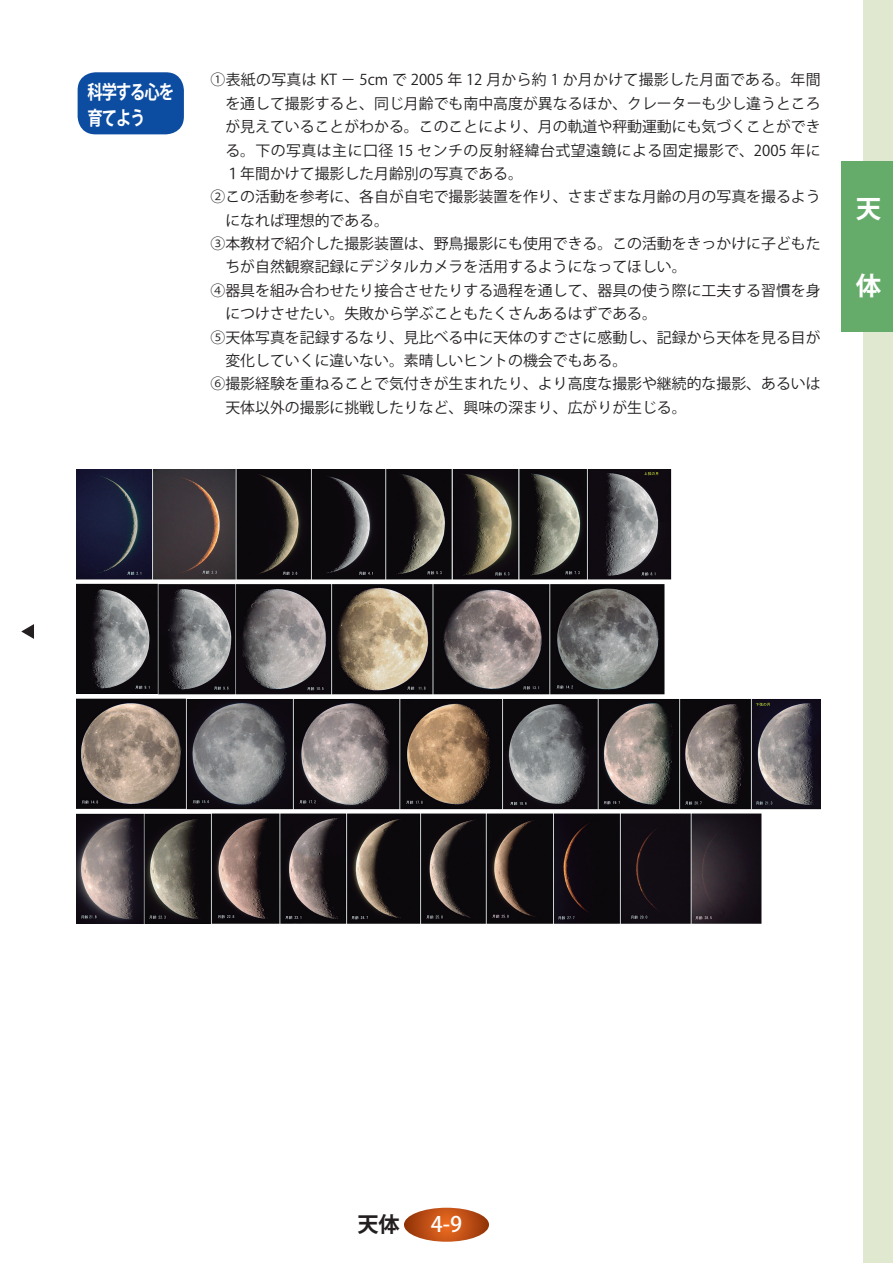
<style>
.page{position:relative;width:893px;height:1263px;background:#fff}
.page>*{position:absolute;margin:0;border:0;box-sizing:border-box;transform-origin:0 0}
.t1{font:700 25.5px "Koz Go Std";color:#fff}
.t2{font:500 21.3px "Koz Go Std";color:#fff}
.t3{font:700 21.3px "Koz Go Std";color:#231f20}
.t4{font:700 19.2px/25.5px "Koz Go Std";letter-spacing:-.07em;color:#fff;scale:.8 1}
.t5{font:14.85px "Koz Go Std";color:#231f20}
.t6{font:14.85px "Koz Go Std";letter-spacing:.02em;color:#231f20}
.t7{font:14.85px "Koz Go Std";letter-spacing:.03em;color:#231f20}
</style>
<div class="page">
<div style="left:863px;top:0;width:30px;height:1263px;background:#e1e8d0"></div>
<div style="left:842px;top:162px;width:51px;height:170px;background:#65ac6a"></div>
<svg style="left:404px;top:1208px;width:85px;height:34px;background:#c15218"></svg>
<svg style="left:21px;top:624px;width:13px;height:15px"></svg>
<div style="left:78px;top:72px;width:106px;height:62px;background:#0d4da1;border-radius:18px"></div>
<img style="left:77px;top:470px;width:744px;height:453px">
<p class="t4" style="left:88px;top:81px;width:110px">科学する心を育てよう</p>
<p class="t6" style="left:210px;top:71px;width:612px">①表紙の写真は KT － 5cm で 2005 年 12 月から約 1 か月かけて撮影した月面である。年間</p>
<p class="t5" style="left:225px;top:94px;width:597px">を通して撮影すると、同じ月齢でも南中高度が異なるほか、クレーターも少し違うところ</p>
<p class="t5" style="left:225px;top:117px;width:597px">が見えていることがわかる。このことにより、月の軌道や秤動運動にも気づくことができ</p>
<p class="t7" style="left:225px;top:141px;width:597px">る。下の写真は主に口径 15 センチの反射経緯台式望遠鏡による固定撮影で、2005 年に</p>
<p class="t5" style="left:225px;top:164px;width:299px">１年間かけて撮影した月齢別の写真である。</p>
<p class="t5" style="left:210px;top:188px;width:612px">②この活動を参考に、各自が自宅で撮影装置を作り、さまざまな月齢の月の写真を撮るよう</p>
<p class="t5" style="left:225px;top:211px;width:165px">になれば理想的である。</p>
<p class="t5" style="left:210px;top:234px;width:612px">③本教材で紹介した撮影装置は、野鳥撮影にも使用できる。この活動をきっかけに子どもた</p>
<p class="t5" style="left:225px;top:258px;width:463px">ちが自然観察記録にデジタルカメラを活用するようになってほしい。</p>
<p class="t5" style="left:210px;top:281px;width:612px">④器具を組み合わせたり接合させたりする過程を通して、器具の使う際に工夫する習慣を身</p>
<p class="t5" style="left:225px;top:305px;width:433px">につけさせたい。失敗から学ぶこともたくさんあるはずである。</p>
<p class="t5" style="left:210px;top:328px;width:612px">⑤天体写真を記録するなり、見比べる中に天体のすごさに感動し、記録から天体を見る目が</p>
<p class="t5" style="left:225px;top:351px;width:403px">変化していくに違いない。素晴しいヒントの機会でもある。</p>
<p class="t5" style="left:210px;top:375px;width:612px">⑥撮影経験を重ねることで気付きが生まれたり、より高度な撮影や継続的な撮影、あるいは</p>
<p class="t5" style="left:225px;top:398px;width:463px">天体以外の撮影に挑戦したりなど、興味の深まり、広がりが生じる。</p>
<h1 class="t1" style="left:856px;top:192px;width:27px">天</h1>
<h1 class="t1" style="left:856px;top:269px;width:27px">体</h1>
<h2 class="t3" style="left:357px;top:1210px;width:44px">天体</h2>
<h2 class="t2" style="left:431px;top:1211px;width:33px">4-9</h2>
</div>
